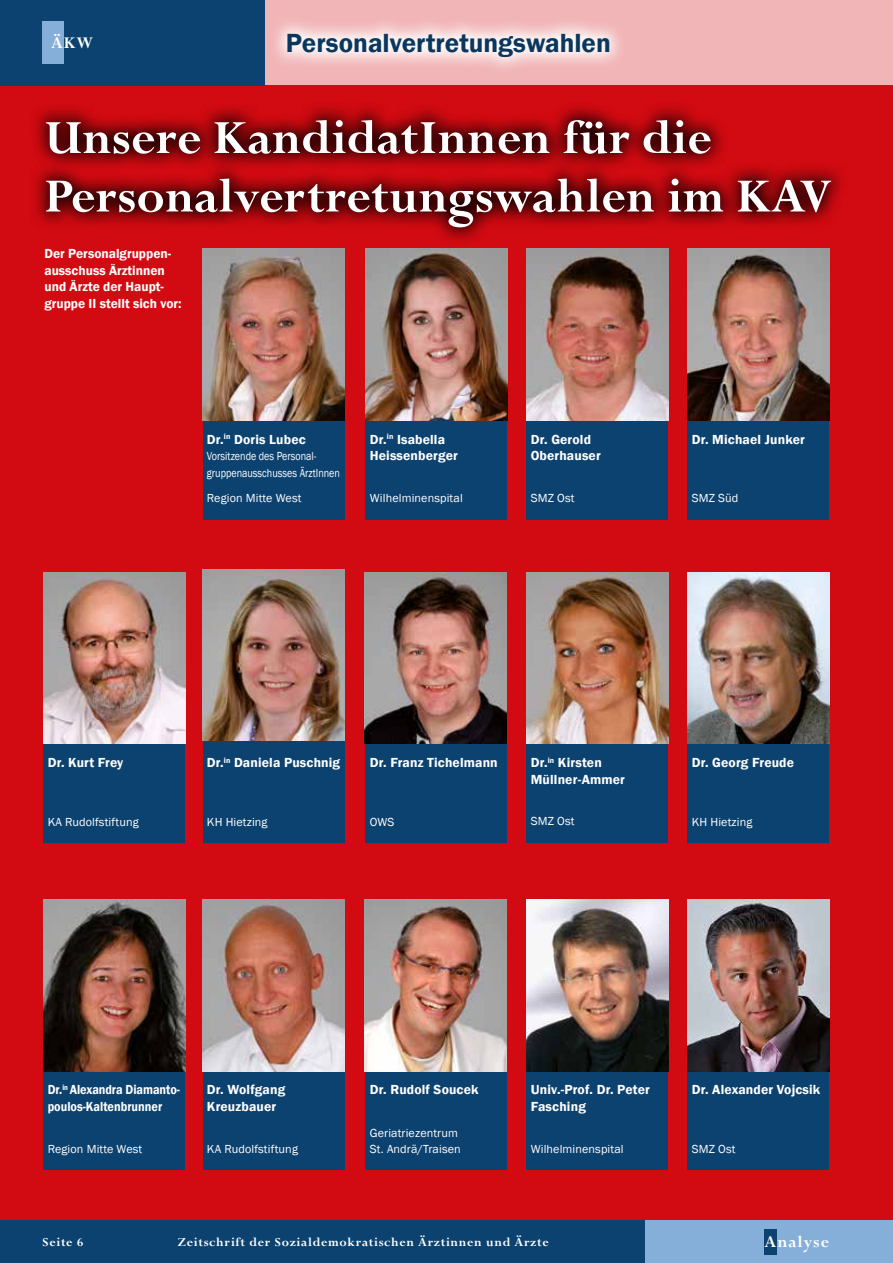
<style>
.page{position:relative;width:893px;height:1263px;background:#fff}
.page>*{position:absolute;margin:0;border:0;box-sizing:border-box;transform-origin:0 0}
.t1{font:700 52.5px/58.5px "Perpetua Std";color:#fff}
.t2{font:600 27px "Franklin Gothic";color:#0a375e}
.t3{font:700 18px "Perpetua Std";letter-spacing:.05em;color:#fff}
.t4{font:600 13.5px/16.5px "Franklin Gothic";letter-spacing:.01em;color:#fff}
.t5{font:700 13.5px "Perpetua Std";letter-spacing:.05em;color:#fff}
.t6{font:600 13.5px/16.5px "Franklin Gothic";letter-spacing:.01em;color:#fff;scale:.9 1}
.t7{font:12px/16.5px "Franklin Gothic";letter-spacing:.01em;color:#fff}
.t8{font:12px/16.5px "Franklin Gothic";letter-spacing:.01em;color:#fff;scale:.84 1}
</style>
<div class="page">
<div style="left:0;top:0;width:893px;height:1227px;background:#d20a11"></div>
<div style="left:265px;top:0;width:628px;height:85px;background:#f1b5b7"></div>
<div style="left:0;top:0;width:265px;height:85px;background:#0c4270"></div>
<div style="left:43px;top:21px;width:21px;height:43px;background:#85aed9"></div>
<svg style="left:276px;top:23px;width:344px;height:44px"></svg>
<div style="left:203px;top:413px;width:141px;height:106px;background:#0c4270"></div>
<div style="left:203px;top:736px;width:141px;height:107px;background:#0c4270"></div>
<div style="left:203px;top:1064px;width:141px;height:106px;background:#0c4270"></div>
<div style="left:43px;top:736px;width:142px;height:107px;background:#0c4270"></div>
<div style="left:43px;top:1064px;width:142px;height:106px;background:#0c4270"></div>
<div style="left:366px;top:413px;width:141px;height:106px;background:#0c4270"></div>
<div style="left:366px;top:736px;width:141px;height:107px;background:#0c4270"></div>
<div style="left:366px;top:1064px;width:141px;height:106px;background:#0c4270"></div>
<div style="left:526px;top:413px;width:142px;height:106px;background:#0c4270"></div>
<div style="left:526px;top:736px;width:142px;height:107px;background:#0c4270"></div>
<div style="left:526px;top:1064px;width:142px;height:106px;background:#0c4270"></div>
<div style="left:687px;top:413px;width:142px;height:106px;background:#0c4270"></div>
<div style="left:687px;top:736px;width:142px;height:107px;background:#0c4270"></div>
<div style="left:687px;top:1064px;width:142px;height:106px;background:#0c4270"></div>
<img style="left:203px;top:249px;width:141px;height:171px">
<img style="left:366px;top:249px;width:141px;height:171px">
<img style="left:43px;top:900px;width:142px;height:171px">
<img style="left:203px;top:900px;width:141px;height:171px">
<img style="left:365px;top:900px;width:142px;height:171px">
<img style="left:526px;top:900px;width:142px;height:171px">
<img style="left:687px;top:900px;width:142px;height:171px">
<img style="left:43px;top:572px;width:142px;height:172px">
<img style="left:203px;top:569px;width:141px;height:172px">
<img style="left:365px;top:572px;width:142px;height:172px">
<img style="left:526px;top:572px;width:142px;height:172px">
<img style="left:687px;top:572px;width:142px;height:172px">
<img style="left:526px;top:249px;width:142px;height:171px">
<img style="left:687px;top:249px;width:142px;height:171px">
<div style="left:0;top:1220px;width:893px;height:43px;background:#0c4270"></div>
<div style="left:645px;top:1220px;width:248px;height:43px;background:#85aed9"></div>
<div style="left:764px;top:1229px;width:12px;height:25px;background:#0c4270"></div>
<svg style="left:35px;top:106px;width:807px;height:135px"></svg>
<h3 class="t3" style="left:51px;top:33px;width:44px">ÄKW</h3>
<h2 class="t2" style="left:286px;top:26px;width:326px">Personalvertretungswahlen</h2>
<h1 class="t1" style="left:44px;top:110px;width:789px">Unsere KandidatInnen für die<br>Personalvertretungswahlen im KAV</h1>
<p class="t4" style="left:44px;top:246px;width:139px">Der Personalgruppen&shy;ausschuss Ärztinnen und Ärzte der Haupt&shy;gruppe II stellt sich vor:</p>
<p class="t4" style="left:207px;top:431px;width:100px">Dr.<sup>in</sup> Doris Lubec</p>
<p class="t8" style="left:207px;top:448px;width:160px">Vorsitzende des Personal&shy;gruppenausschusses ÄrztInnen</p>
<p class="t7" style="left:207px;top:490px;width:96px">Region Mitte West</p>
<p class="t4" style="left:370px;top:431px;width:90px">Dr.<sup>in</sup> Isabella<br>Heissenberger</p>
<p class="t7" style="left:370px;top:490px;width:94px">Wilhelminenspital</p>
<p class="t4" style="left:531px;top:431px;width:71px">Dr. Gerold<br>Oberhauser</p>
<p class="t7" style="left:531px;top:490px;width:45px">SMZ Ost</p>
<p class="t4" style="left:692px;top:431px;width:115px">Dr. Michael Junker</p>
<p class="t7" style="left:692px;top:490px;width:48px">SMZ Süd</p>
<p class="t4" style="left:48px;top:755px;width:77px">Dr. Kurt Frey</p>
<p class="t7" style="left:48px;top:814px;width:93px">KA Rudolfstiftung</p>
<p class="t4" style="left:207px;top:755px;width:135px">Dr.<sup>in</sup> Daniela Puschnig</p>
<p class="t7" style="left:207px;top:814px;width:62px">KH Hietzing</p>
<p class="t4" style="left:370px;top:755px;width:129px">Dr. Franz Tichelmann</p>
<p class="t7" style="left:370px;top:814px;width:26px">OWS</p>
<p class="t4" style="left:531px;top:755px;width:96px">Dr.<sup>in</sup> Kirsten<br>Müllner-Ammer</p>
<p class="t7" style="left:531px;top:813px;width:45px">SMZ Ost</p>
<p class="t4" style="left:692px;top:755px;width:104px">Dr. Georg Freude</p>
<p class="t7" style="left:692px;top:814px;width:62px">KH Hietzing</p>
<p class="t6" style="left:48px;top:1082px;width:148px">Dr.<sup>in</sup> Alexandra Diamanto&shy;poulos-Kaltenbrunner</p>
<p class="t7" style="left:48px;top:1140px;width:96px">Region Mitte West</p>
<p class="t4" style="left:207px;top:1082px;width:80px">Dr. Wolfgang<br>Kreuzbauer</p>
<p class="t7" style="left:207px;top:1140px;width:93px">KA Rudolfstiftung</p>
<p class="t4" style="left:370px;top:1082px;width:110px">Dr. Rudolf Soucek</p>
<p class="t7" style="left:370px;top:1124px;width:92px">Geriatriezentrum<br>St. Andrä/Traisen</p>
<p class="t4" style="left:531px;top:1082px;width:121px">Univ.-Prof. Dr. Peter<br>Fasching</p>
<p class="t7" style="left:531px;top:1140px;width:94px">Wilhelminenspital</p>
<p class="t4" style="left:692px;top:1082px;width:130px">Dr. Alexander Vojcsik</p>
<p class="t7" style="left:692px;top:1141px;width:45px">SMZ Ost</p>
<p class="t5" style="left:43px;top:1235px;width:42px">Seite 6</p>
<p class="t5" style="left:178px;top:1235px;width:372px">Zeitschrift der Sozialdemokratischen Ärztinnen und Ärzte</p>
<h3 class="t3" style="left:764px;top:1232px;width:66px">Analyse</h3>
</div>
